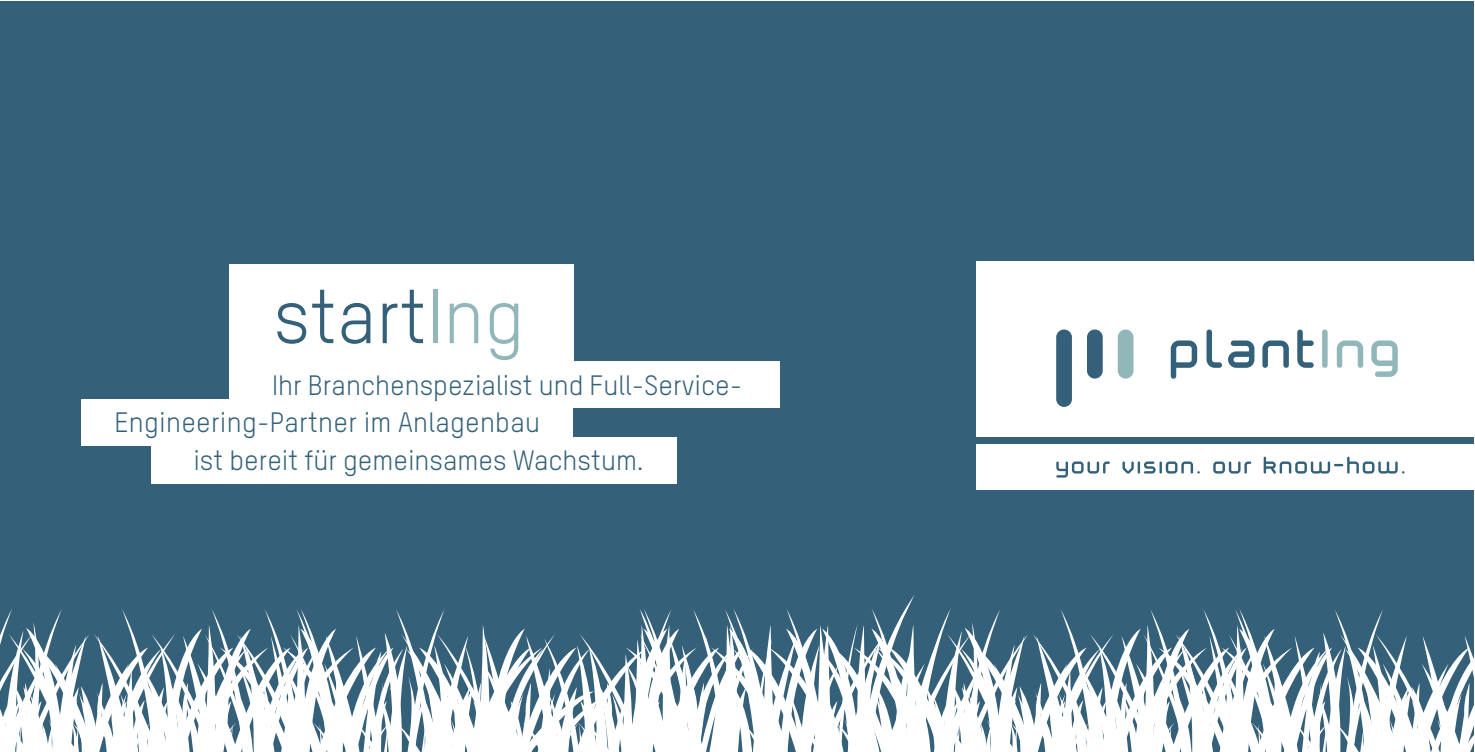
<style>
.page{position:relative;width:1475px;height:752px;background:#fff}
.page>*{position:absolute;margin:0;border:0;box-sizing:border-box;transform-origin:0 0}
.t1{font:75px "TSTAR";color:#346179}
.t2{font:56.5px "Prima";letter-spacing:.005em;color:#346179}
.t3{font:27.5px "TSTAR";color:#346179}
.s1{color:#92b7bb}
</style>
<div class="page">
<div style="left:0;top:1px;width:1472px;height:750px;background:#346179"></div>
<div style="left:975px;top:261px;width:497px;height:175px;background:#fff"></div>
<div style="left:975px;top:444px;width:497px;height:46px;background:#fff"></div>
<div style="left:1056px;top:329px;width:15px;height:78px;background:#346179;border-radius:8px"></div>
<div style="left:1086px;top:329px;width:16px;height:49px;background:#346179;border-radius:8px"></div>
<div style="left:1117px;top:329px;width:16px;height:49px;background:#92b7bb;border-radius:8px"></div>
<svg style="left:1056px;top:456px;width:348px;height:21px"></svg>
<div style="left:229px;top:361px;width:550px;height:46px;background:#fff"></div>
<div style="left:80px;top:399px;width:492px;height:46px;background:#fff"></div>
<div style="left:151px;top:437px;width:525px;height:46px;background:#fff"></div>
<div style="left:229px;top:265px;width:344px;height:105px;background:#fff"></div>
<svg style="left:0;top:594px;width:1472px;height:157px"></svg>
<h1 class="t1" style="left:273px;top:271px;width:253px">start<span class="s1">Ing</span></h1>
<p class="t3" style="left:272px;top:368px;width:471px">Ihr Branchenspezialist und Full-Service-</p>
<p class="t3" style="left:115px;top:405px;width:427px">Engineering-Partner im Anlagenbau</p>
<p class="t3" style="left:193px;top:443px;width:452px">ist bereit für gemeinsames Wachstum.</p>
<h2 class="t2" style="left:1168px;top:312px;width:237px">plant<span class="s1">Ing</span></h2>
</div>
